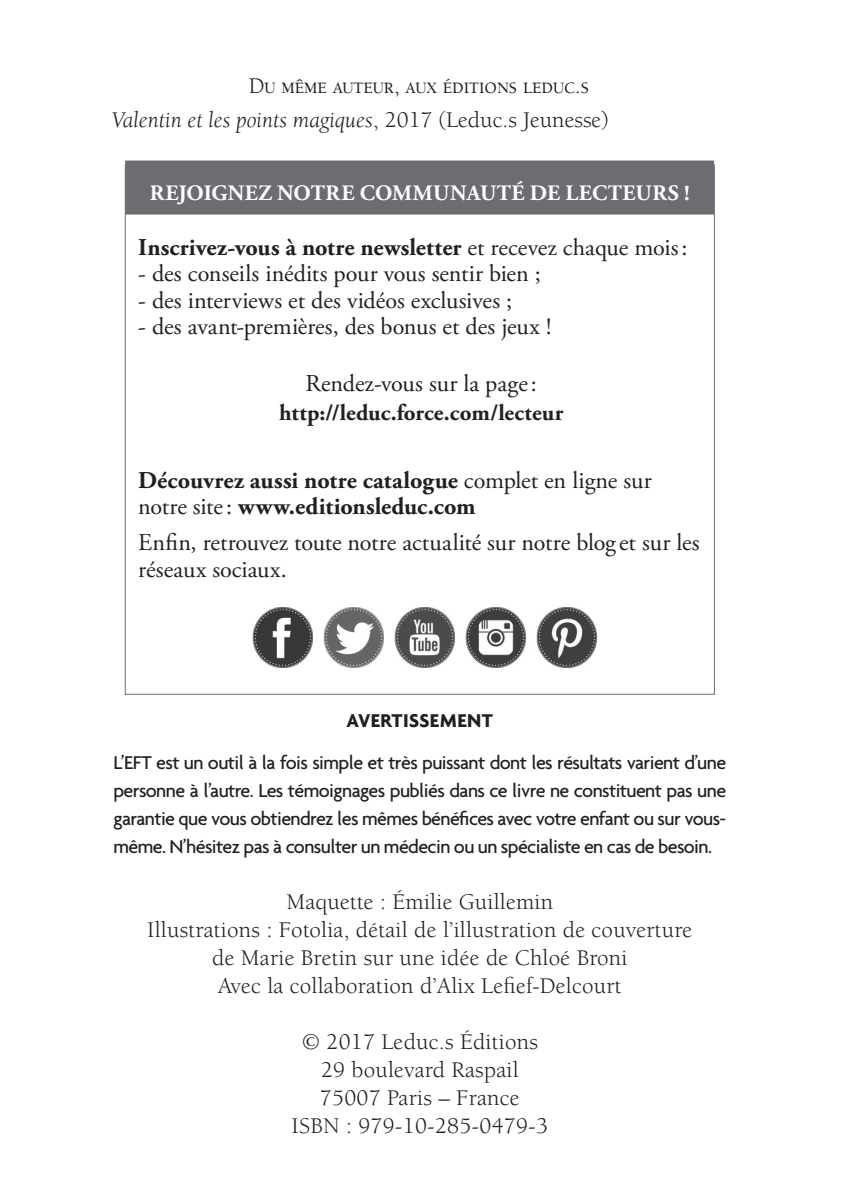
<style>
.page{position:relative;width:851px;height:1191px;background:#fff}
.page>*{position:absolute;margin:0;border:0;box-sizing:border-box;transform-origin:0 0}
.t1{font:24.2px/26.4px "Adobe Garamond Pro";color:#231f20}
.t2{font:700 24.2px/26.4px "Adobe Garamond Pro";letter-spacing:.005em;color:#231f20}
.t3{font:23px/28px "Berkeley Pro";letter-spacing:.01em;color:#231f20;text-align:center}
.t4{font:700 23px "Adobe Garamond Pro";letter-spacing:.005em;color:#231f20}
.t5{font:700 22px "Adobe Garamond Pro";letter-spacing:.02em;color:#fff}
.t6{font:500 20px/28px "Agenda";letter-spacing:-.03em;color:#231f20;text-align:justify}
.t7{font:700 20px "Agenda";letter-spacing:.02em;color:#231f20}
.s1{font-style:italic}
.s2{font-weight:400}
</style>
<div class="page">
<div style="left:125px;top:160px;width:589px;height:54px;background:#6c6d70"></div>
<img style="left:252px;top:607px;width:345px;height:61px">
<p class="t3" style="left:111px;top:70px;width:499px;line-height:33.6px;text-align:left;text-indent:137px">Du même auteur, aux éditions leduc.s<br><span class="s1">Valentin et les points magiques</span>, 2017 (Leduc.s Jeunesse)</p>
<p class="t5" style="left:150px;top:181px;width:541px">REJOIGNEZ NOTRE COMMUNAUTÉ DE LECTEURS !</p>
<p class="t2" style="left:138px;top:235px;width:550px">Inscrivez-vous à notre newsletter <span class="s2">et recevez chaque mois:</span></p>
<p class="t1" style="left:138px;top:261px;width:404px">- des conseils inédits pour vous sentir bien ;</p>
<p class="t1" style="left:138px;top:288px;width:375px">- des interviews et des vidéos exclusives ;</p>
<p class="t1" style="left:138px;top:314px;width:414px">- des avant-premières, des bonus et des jeux !</p>
<p class="t1" style="left:305px;top:371px;width:233px">Rendez-vous sur la page:</p>
<p class="t4" style="left:279px;top:399px;width:285px">http://leduc.force.com/lecteur</p>
<p class="t2" style="left:138px;top:467px;width:515px">Découvrez aussi notre catalogue <span class="s2">complet en ligne sur notre site:</span> www.editionsleduc.com</p>
<p class="t1" style="left:138px;top:530px;width:563px">Enfin, retrouvez toute notre actualité sur notre blog et sur les réseaux sociaux.</p>
<p class="t7" style="left:346px;top:708px;width:148px">AVERTISSEMENT</p>
<p class="t6" style="left:113px;top:748px;width:614px">L’EFT est un outil à la fois simple et très puissant dont les résultats varient d’une personne à l’autre. Les témoignages publiés dans ce livre ne constituent pas une garantie que vous obtiendrez les mêmes bénéfices avec votre enfant ou sur vous&shy;même. N’hésitez pas à consulter un médecin ou un spécialiste en cas de besoin.</p>
<p class="t3" style="left:147px;top:888px;width:546px">Maquette : Émilie Guillemin<br>Illustrations : Fotolia, détail de l’illustration de couverture de Marie Bretin sur une idée de Chloé Broni<br>Avec la collaboration d’Alix Lefief-Delcourt</p>
<p class="t3" style="left:291px;top:1028px;width:258px">© 2017 Leduc.s Éditions<br>29 boulevard Raspail<br>75007 Paris – France<br>ISBN : 979-10-285-0479-3</p>
</div>
